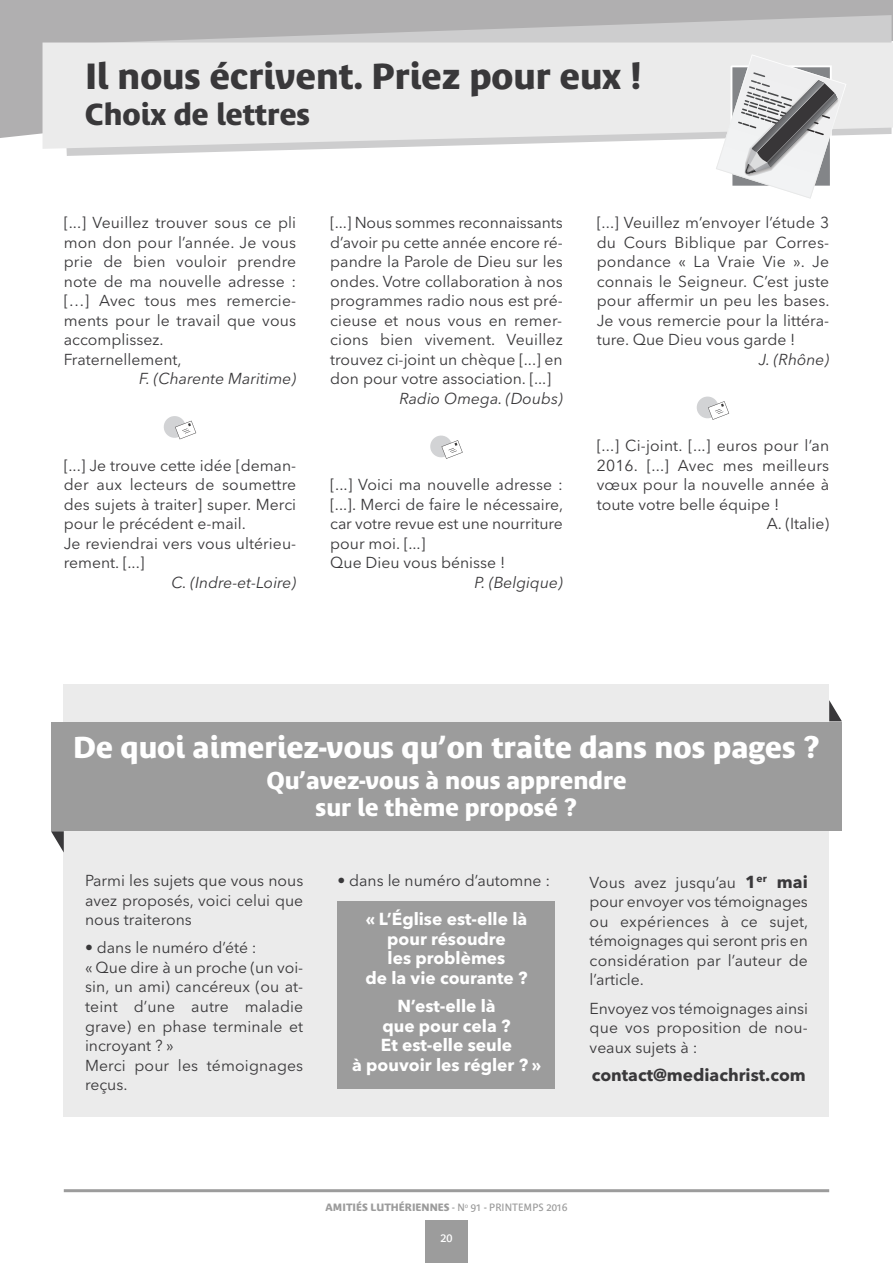
<style>
.page{position:relative;width:893px;height:1263px;background:#fff}
.page>*{position:absolute;margin:0;border:0;box-sizing:border-box;transform-origin:0 0}
.t1{font:700 36px "Bienvenue";color:#39383a}
.t2{font:700 30px "Bienvenue";color:#fff}
.t3{font:700 30px "Bienvenue";color:#39383a}
.t4{font:700 24px/27px "Bienvenue";color:#fff;text-align:center}
.t5{font:700 17.25px/19.5px "Avenir Next";color:#fff;text-align:center}
.t6{font:700 17.25px "Avenir Next";color:#39383a}
.t7{font:15.75px/19.5px "Avenir Next";color:#39383a;text-align:justify}
.t8{font:italic 15.75px "Avenir Next";color:#39383a}
.t9{font:12px "Bienvenue";color:#fff}
.t10{font:700 10.5px "Bienvenue";color:#9c9c9c}
.s1{font-weight:700;font-size:17.25px}
.s2{font-weight:400}
</style>
<div class="page">
<div style="left:0;top:0;width:893px;height:138px;background:#b0afb0"></div>
<svg style="left:63px;top:15px;width:829px;height:141px;background:#c8c7c8"></svg>
<svg style="left:43px;top:43px;width:850px;height:106px;background:#eaeaea"></svg>
<svg style="left:716px;top:54px;width:130px;height:145px"></svg>
<div style="left:425px;top:1220px;width:43px;height:43px;background:#9c9c9c"></div>
<hr style="left:64px;top:1189px;width:765px;height:3px;background:#9c9c9c">
<svg style="left:430px;top:435px;width:33px;height:24px"></svg>
<svg style="left:163px;top:416px;width:33px;height:23px"></svg>
<svg style="left:696px;top:396px;width:33px;height:24px"></svg>
<div style="left:64px;top:684px;width:765px;height:433px;background:#ebebeb"></div>
<div style="left:51px;top:722px;width:791px;height:108px;background:#9c9c9c"></div>
<svg style="left:51px;top:831px;width:13px;height:21px"></svg>
<svg style="left:829px;top:700px;width:13px;height:21px"></svg>
<div style="left:338px;top:901px;width:217px;height:188px;background:#9c9c9c"></div>
<h1 class="t1" style="left:85px;top:55px;width:558px">Il nous écrivent. Priez pour eux !</h1>
<h2 class="t3" style="left:85px;top:97px;width:227px">Choix de lettres</h2>
<p class="t7" style="left:64px;top:212px;width:234px;text-align:left">[...] Veuillez trouver sous ce pli mon don pour l’année. Je vous prie de bien vouloir prendre note de ma nouvelle adresse : […] Avec tous mes remercie&shy;ments pour le travail que vous accomplissez.<br>Fraternellement,</p>
<p class="t8" style="left:139px;top:366px;width:159px">F. (Charente Maritime)</p>
<p class="t7" style="left:64px;top:455px;width:234px;text-align:left">[...] Je trouve cette idée [deman&shy;der aux lecteurs de soumettre des sujets à traiter] super. Merci pour le précédent e-mail.<br>Je reviendrai vers vous ultérieu&shy;rement. [...]</p>
<p class="t8" style="left:172px;top:569px;width:126px">C. (Indre-et-Loire)</p>
<p class="t7" style="left:330px;top:212px;width:234px">[...] Nous sommes reconnaissants d’avoir pu cette année encore ré&shy;pandre la Parole de Dieu sur les ondes. Votre collaboration à nos programmes radio nous est pré&shy;cieuse et nous vous en remer&shy;cions bien vivement. Veuillez trouvez ci-joint un chèque [...] en don pour votre association. [...]</p>
<p class="t8" style="left:400px;top:385px;width:165px">Radio Omega. (Doubs)</p>
<p class="t7" style="left:330px;top:474px;width:234px;text-align:left">[...] Voici ma nouvelle adresse : [...]. Merci de faire le nécessaire, car votre revue est une nourriture pour moi. [...]<br>Que Dieu vous bénisse !</p>
<p class="t8" style="left:475px;top:569px;width:90px">P. (Belgique)</p>
<p class="t7" style="left:597px;top:212px;width:234px">[...] Veuillez m’envoyer l’étude 3 du Cours Biblique par Corres&shy;pondance « La Vraie Vie ». Je connais le Seigneur. C’est juste pour affermir un peu les bases.<br>Je vous remercie pour la littéra&shy;ture. Que Dieu vous garde !</p>
<p class="t8" style="left:759px;top:346px;width:72px">J. (Rhône)</p>
<p class="t7" style="left:597px;top:435px;width:234px">[...] Ci-joint. [...] euros pour l’an</p>
<p class="t7" style="left:597px;top:455px;width:234px">2016. [...] Avec mes meilleurs</p>
<p class="t7" style="left:597px;top:474px;width:234px">vœux pour la nouvelle année à</p>
<p class="t7" style="left:597px;top:494px;width:184px">toute votre belle équipe !</p>
<p class="t7" style="left:767px;top:513px;width:64px">A. (Italie)</p>
<h2 class="t2" style="left:73px;top:730px;width:748px">De quoi aimeriez-vous qu’on traite dans nos pages ?</h2>
<h3 class="t4" style="left:266px;top:767px;width:362px">Qu’avez-vous à nous apprendre sur le thème proposé ?</h3>
<p class="t7" style="left:85px;top:870px;width:220px">Parmi les sujets que vous nous avez proposés, voici celui que nous traiterons</p>
<p class="t7" style="left:85px;top:937px;width:220px;text-align:left">• dans le numéro d’été :<br>« Que dire à un proche (un voi&shy;sin, un ami) cancéreux (ou at&shy;teint d’une autre maladie grave) en phase terminale et incroyant ? »<br>Merci pour les témoignages reçus.</p>
<p class="t7" style="left:337px;top:870px;width:214px">• dans le numéro d’automne :</p>
<p class="t5" style="left:365px;top:909px;width:164px">« L’Église est-elle là pour résoudre<br>les problèmes<br>de la vie courante ?</p>
<p class="t5" style="left:352px;top:996px;width:191px">N’est-elle là<br>que pour cela ?<br>Et est-elle seule<br>à pouvoir les régler ? »</p>
<p class="t7" style="left:590px;top:872px;width:220px">Vous avez jusqu’au <span class="s1">1</span><sup>er</sup> <span class="s1">mai </span>pour envoyer vos témoignages ou expériences à ce sujet, témoignages qui seront pris en considération par l’auteur de l’article.</p>
<p class="t7" style="left:590px;top:997px;width:220px">Envoyez vos témoignages ainsi que vos proposition de nou&shy;veaux sujets à :</p>
<p class="t6" style="left:592px;top:1059px;width:216px">contact@mediachrist.com</p>
<p class="t10" style="left:326px;top:1201px;width:243px">AMITIÉS LUTHÉRIENNES <span class="s2">- N</span><sup>o</sup> <span class="s2">91 - PRINTEMPS 2016</span></p>
<p class="t9" style="left:440px;top:1230px;width:13px">20</p>
</div>
